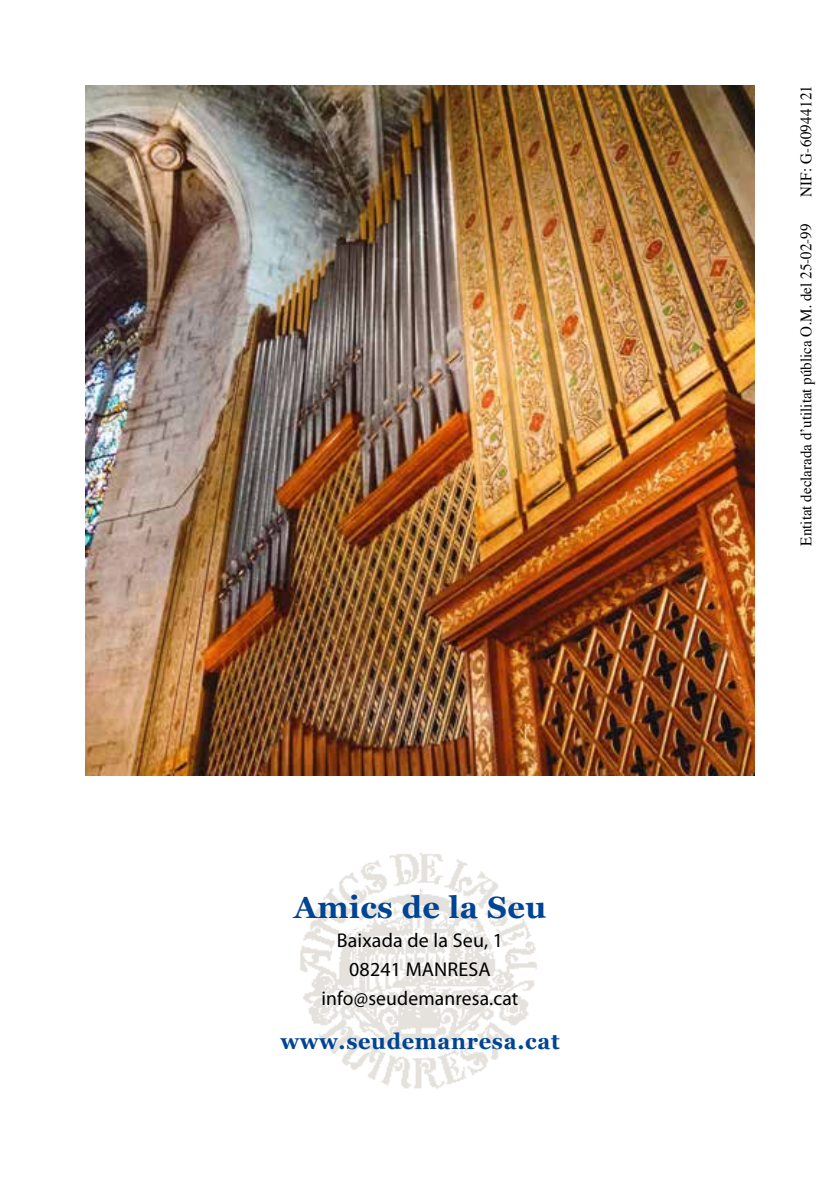
<style>
.page{position:relative;width:840px;height:1191px;background:#fff}
.page>*{position:absolute;margin:0;border:0;box-sizing:border-box;transform-origin:0 0}
.t1{font:700 30.8px "Georgia";letter-spacing:.015em;color:#004494}
.t2{font:700 22.2px "Georgia";letter-spacing:.03em;color:#004494}
.t3{font:20px/29px "Myriad Pro";letter-spacing:.01em;color:#000;text-align:center}
.t4{font:16px "Times";color:#000;scale:.94 1}
.t5{font:16px "Times";letter-spacing:.02em;color:#000;scale:.94 1}
</style>
<div class="page">
<img style="left:300px;top:852px;width:237px;height:237px">
<img style="left:85px;top:85px;width:669px;height:690px">
<h1 class="t1" style="left:293px;top:884px;width:254px">Amics de la Seu</h1>
<p class="t3" style="left:321px;top:926px;width:198px">Baixada de la Seu, 1<br>08241 MANRESA info@seudemanresa.cat</p>
<p class="t2" style="left:280px;top:1024px;width:281px">www.seudemanresa.cat</p>
<p class="t5" style="left:790px;top:197px;width:121px;rotate:-90deg">NIF: G-60944121</p>
<p class="t4" style="left:790px;top:545px;width:344px;rotate:-90deg">Entitat declarada d’utilitat pública O.M. del 25-02-99</p>
</div>
